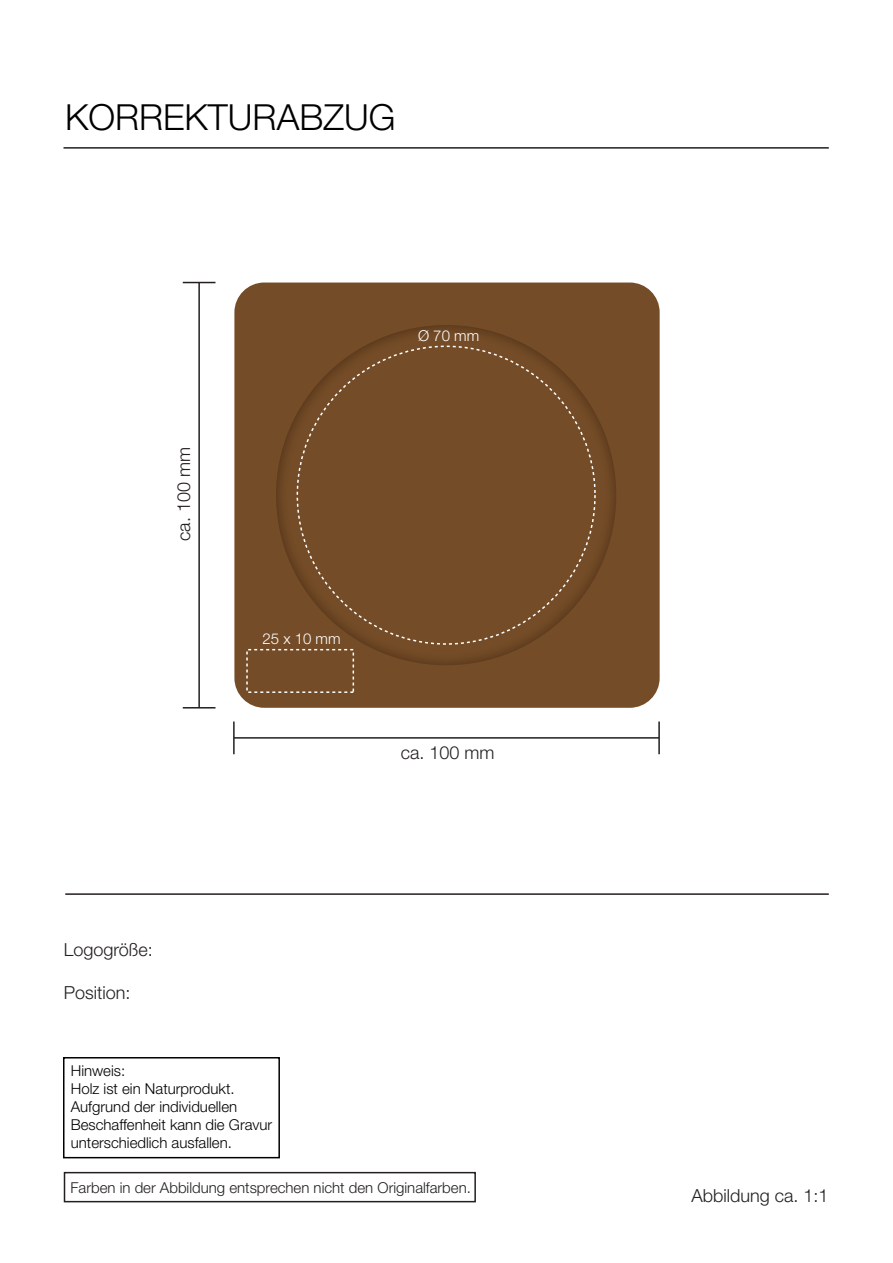
<style>
.page{position:relative;width:893px;height:1263px;background:#fff}
.page>*{position:absolute;margin:0;border:0;box-sizing:border-box;transform-origin:0 0}
.t1{font:300 36px "Helvetica Neue LT Std";color:#000}
.t2{font:300 18px "Helvetica Neue LT Std";color:#231f20}
.t3{font:300 15px/18px "Helvetica Neue LT Std";color:#000}
.t4{font:300 15px "Helvetica Neue LT Std";color:#231f20}
.t5{font:300 15px "Helvetica Neue LT Std";color:#fff}
</style>
<div class="page">
<hr style="left:234px;top:737px;width:425px;height:2px;background:#231f20">
<hr style="left:658px;top:721px;width:2px;height:33px;background:#231f20">
<hr style="left:233px;top:721px;width:2px;height:33px;background:#231f20">
<hr style="left:198px;top:282px;width:2px;height:426px;background:#231f20">
<hr style="left:183px;top:707px;width:32px;height:1px;background:#231f20">
<hr style="left:183px;top:282px;width:32px;height:1px;background:#231f20">
<div style="left:64px;top:1172px;width:412px;height:30px;border:2px solid #231f20"></div>
<hr style="left:63px;top:147px;width:766px;height:2px;background:#231f20">
<hr style="left:65px;top:893px;width:764px;height:2px;background:#231f20">
<div style="left:234px;top:282px;width:426px;height:426px;background:#744c27;border-radius:30px"></div>
<div style="left:246px;top:649px;width:108px;height:44px;border:2px dashed #fff"></div>
<div style="left:63px;top:1057px;width:217px;height:101px;border:2px solid #000"></div>
<h1 class="t1" style="left:65px;top:95px;width:332px">KORREKTURABZUG</h1>
<p class="t2" style="left:173px;top:541px;width:95px;rotate:-90deg">ca. 100 mm</p>
<p class="t5" style="left:418px;top:326px;width:63px">Ø 70 mm</p>
<p class="t5" style="left:262px;top:629px;width:80px">25 x 10 mm</p>
<p class="t2" style="left:401px;top:742px;width:95px">ca. 100 mm</p>
<p class="t2" style="left:64px;top:938px;width:91px">Logogröße:</p>
<p class="t2" style="left:64px;top:981px;width:68px">Position:</p>
<p class="t3" style="left:71px;top:1062px;width:203px">Hinweis:<br>Holz ist ein Naturprodukt.<br>Aufgrund der individuellen<br>Beschaffenheit kann die Gravur unterschiedlich ausfallen.</p>
<p class="t4" style="left:70px;top:1178px;width:402px">Farben in der Abbildung entsprechen nicht den Originalfarben.</p>
<p class="t2" style="left:692px;top:1184px;width:139px">Abbildung ca. 1:1</p>
</div>
